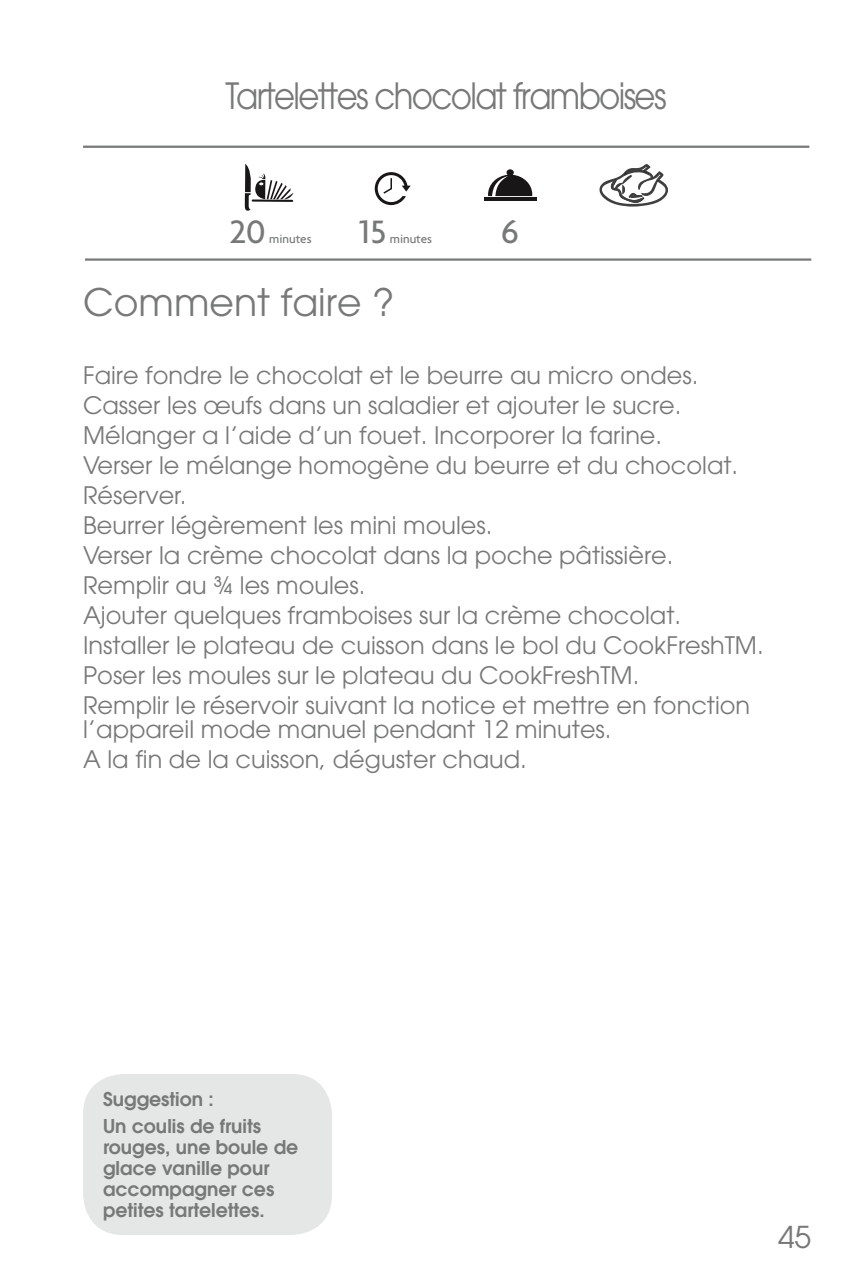
<style>
.page{position:relative;width:851px;height:1276px;background:#fff}
.page>*{position:absolute;margin:0;border:0;box-sizing:border-box;transform-origin:0 0}
.t1{font:37.8px "Avant Garde";color:#777878}
.t2{font:36px "Avant Garde";letter-spacing:-.05em;color:#777878;scale:.9 1}
.t3{font:500 35.1px "Agenda";color:#777878}
.t4{font:30px "Avant Garde";color:#777878}
.t5{font:24px/30px "Avant Garde";color:#777878}
.t6{font:600 18.9px/21px "Avant Garde";color:#777878}
.t7{font:500 12.9px "Agenda";color:#777878}
</style>
<div class="page">
<hr style="left:83px;top:146px;width:726px;height:2px;background:#777878">
<svg style="left:245px;top:164px;width:48px;height:47px"></svg>
<svg style="left:374px;top:172px;width:36px;height:33px"></svg>
<svg style="left:488px;top:169px;width:44px;height:27px"></svg>
<hr style="left:484px;top:197px;width:52px;height:4px;background:#191617">
<hr style="left:85px;top:258px;width:726px;height:3px;background:#777878">
<div style="left:83px;top:1074px;width:249px;height:161px;background:#e5e6e6;border-radius:40px"></div>
<svg style="left:599px;top:164px;width:69px;height:43px"></svg>
<h2 class="t2" style="left:225px;top:74px;width:491px">Tartelettes chocolat framboises</h2>
<h3 class="t3" style="left:229px;top:210px;width:38px">20</h3>
<p class="t7" style="left:269px;top:230px;width:44px">minutes</p>
<h3 class="t3" style="left:359px;top:210px;width:29px">15</h3>
<p class="t7" style="left:390px;top:230px;width:44px">minutes</p>
<h1 class="t1" style="left:83px;top:279px;width:313px">Comment faire ?</h1>
<h3 class="t3" style="left:501px;top:210px;width:19px">6</h3>
<p class="t5" style="left:83px;top:361px;width:682px">Faire fondre le chocolat et le beurre au micro ondes.<br>Casser les œufs dans un saladier et ajouter le sucre.<br>Mélanger a l’aide d’un fouet. Incorporer la farine.<br>Verser le mélange homogène du beurre et du chocolat.<br>Réserver.<br>Beurrer légèrement les mini moules.<br>Verser la crème chocolat dans la poche pâtissière.<br>Remplir au ¾ les moules.<br>Ajouter quelques framboises sur la crème chocolat.<br>Installer le plateau de cuisson dans le bol du CookFreshTM.<br>Poser les moules sur le plateau du CookFreshTM.<br>Remplir le réservoir suivant la notice et mettre en fonction</p>
<p class="t5" style="left:83px;top:714px;width:530px">l’appareil mode manuel pendant 12 minutes.<br>A la fin de la cuisson, déguster chaud.</p>
<p class="t6" style="left:103px;top:1085px;width:160px;line-height:27px">Suggestion :<br>Un coulis de fruits</p>
<p class="t6" style="left:103px;top:1136px;width:197px">rouges, une boule de glace vanille pour accompagner ces petites tartelettes.</p>
<p class="t4" style="left:777px;top:1219px;width:35px">45</p>
</div>
